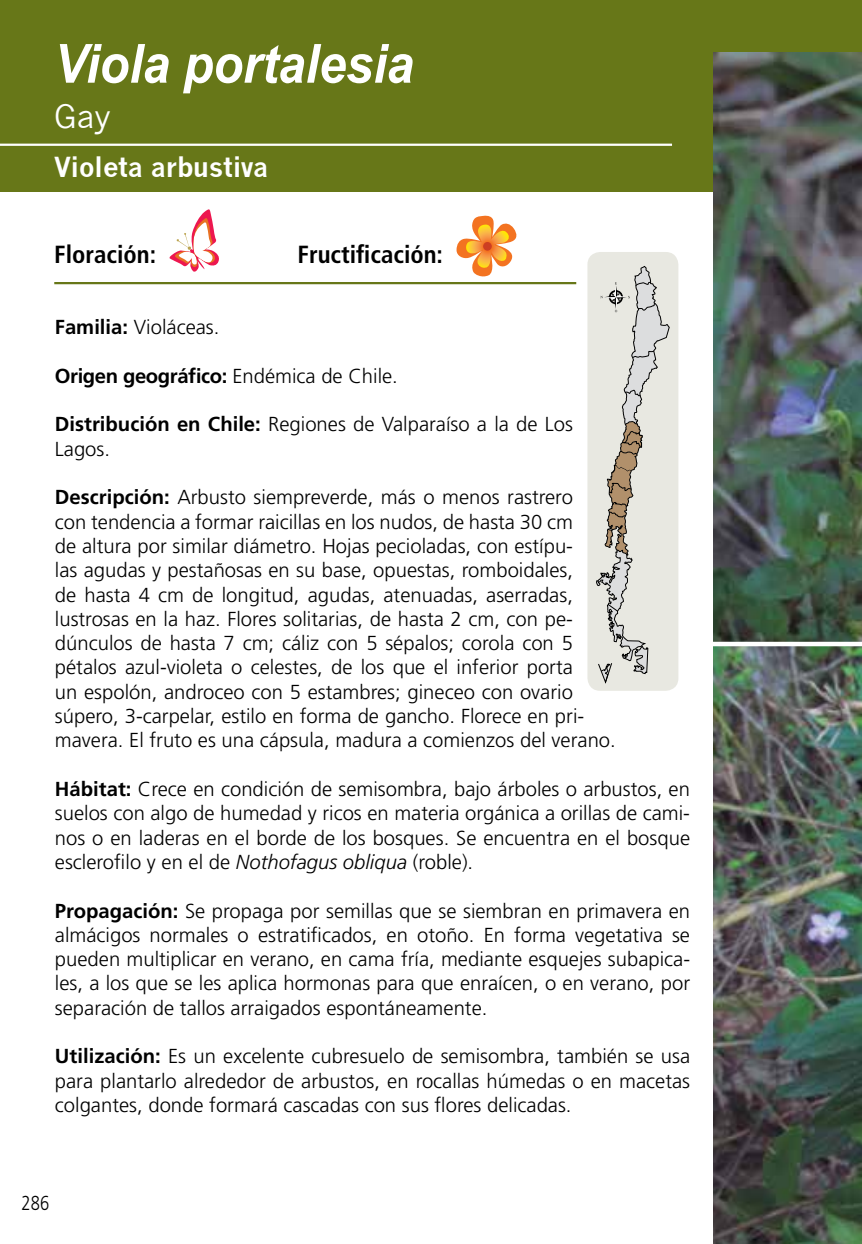
<style>
.page{position:relative;width:862px;height:1244px;background:#fff}
.page>*{position:absolute;margin:0;border:0;box-sizing:border-box;transform-origin:0 0}
.t1{font:italic 700 54px "Arial Narrow";color:#fff;scale:1.1 1}
.t2{font:31.5px "News Gothic";color:#fff}
.t3{font:700 27px "News Gothic";letter-spacing:-.01em;color:#fff}
.t4{font:700 condensed 24.75px "Frutiger LT Std";color:#000}
.t5{font:300 20.25px/24.3px "Frutiger LT Std";color:#000;text-align:justify}
.t6{font:700 20.25px "Frutiger LT Std";letter-spacing:-.02em;color:#000}
.t7{font:300 20.25px "Frutiger LT Std";color:#000;scale:.81 1}
.s1{font-weight:700}
.s2{font-weight:300}
.s3{font-style:italic}
</style>
<div class="page">
<div style="left:0;top:0;width:713px;height:192px;background:#677718"></div>
<img style="left:713px;top:51px;width:148px;height:591px">
<div style="left:698px;top:0;width:163px;height:51px;background:#677718"></div>
<img style="left:713px;top:646px;width:148px;height:598px">
<div style="left:587px;top:252px;width:91px;height:439px;background:#e8e8e1;border-radius:13px"></div>
<svg style="left:596px;top:266px;width:73px;height:418px"></svg>
<hr style="left:0;top:144px;width:671px;height:2px;background:#fff">
<svg style="left:169px;top:209px;width:50px;height:63px"></svg>
<svg style="left:456px;top:215px;width:61px;height:62px"></svg>
<div style="left:483px;top:242px;width:8px;height:9px;background:#cd3e22;border-radius:50%"></div>
<hr style="left:54px;top:282px;width:522px;height:2px;background:#677718">
<h1 class="t1" style="left:54px;top:23px;width:328px">Viola portalesia</h1>
<h2 class="t2" style="left:54px;top:98px;width:58px">Gay</h2>
<h3 class="t3" style="left:54px;top:151px;width:215px">Violeta arbustiva</h3>
<p class="t4" style="left:54px;top:240px;width:103px">Floración:</p>
<p class="t4" style="left:297px;top:240px;width:147px">Fructificación:</p>
<p class="t5" style="left:55px;top:315px;width:166px"><span class="s1">Familia:</span> Violáceas.</p>
<p class="t6" style="left:55px;top:364px;width:344px">Origen geográfico: <span class="s2">Endémica de Chile.</span></p>
<p class="t5" style="left:55px;top:412px;width:519px"><span class="s1">Distribución en Chile:</span> Regiones de Valparaíso a la de Los<br>Lagos.</p>
<p class="t5" style="left:55px;top:485px;width:562px;text-align:left"><span class="s1">Descripción:</span> Arbusto siempreverde, más o menos rastrero<br>con tendencia a formar raicillas en los nudos, de hasta 30 cm<br>de altura por similar diámetro. Hojas pecioladas, con estípu-<br>las agudas y pestañosas en su base, opuestas, romboidales,<br>de hasta 4 cm de longitud, agudas, atenuadas, aserradas, lustrosas en la haz. Flores solitarias, de hasta 2 cm, con pe&shy;dúnculos de hasta 7 cm; cáliz con 5 sépalos; corola con 5 pétalos azul-violeta o celestes, de los que el inferior porta<br>un espolón, androceo con 5 estambres; gineceo con ovario súpero, 3-carpelar, estilo en forma de gancho. Florece en pri&shy;mavera. El fruto es una cápsula, madura a comienzos del verano.</p>
<p class="t5" style="left:55px;top:777px;width:636px"><span class="s1">Hábitat:</span> Crece en condición de semisombra, bajo árboles o arbustos, en suelos con algo de humedad y ricos en materia orgánica a orillas de cami&shy;nos o en laderas en el borde de los bosques. Se encuentra en el bosque esclerofilo y en el de <span class="s3">Nothofagus obliqua</span> (roble).</p>
<p class="t5" style="left:55px;top:898px;width:636px"><span class="s1">Propagación:</span> Se propaga por semillas que se siembran en primavera en almácigos normales o estratificados, en otoño. En forma vegetativa se pueden multiplicar en verano, en cama fría, mediante esquejes subapica&shy;les, a los que se les aplica hormonas para que enraícen, o en verano, por separación de tallos arraigados espontáneamente.</p>
<p class="t5" style="left:55px;top:1044px;width:636px"><span class="s1">Utilización:</span> Es un excelente cubresuelo de semisombra, también se usa para plantarlo alrededor de arbustos, en rocallas húmedas o en macetas colgantes, donde formará cascadas con sus flores delicadas.</p>
<p class="t7" style="left:22px;top:1191px;width:35px">286</p>
</div>
